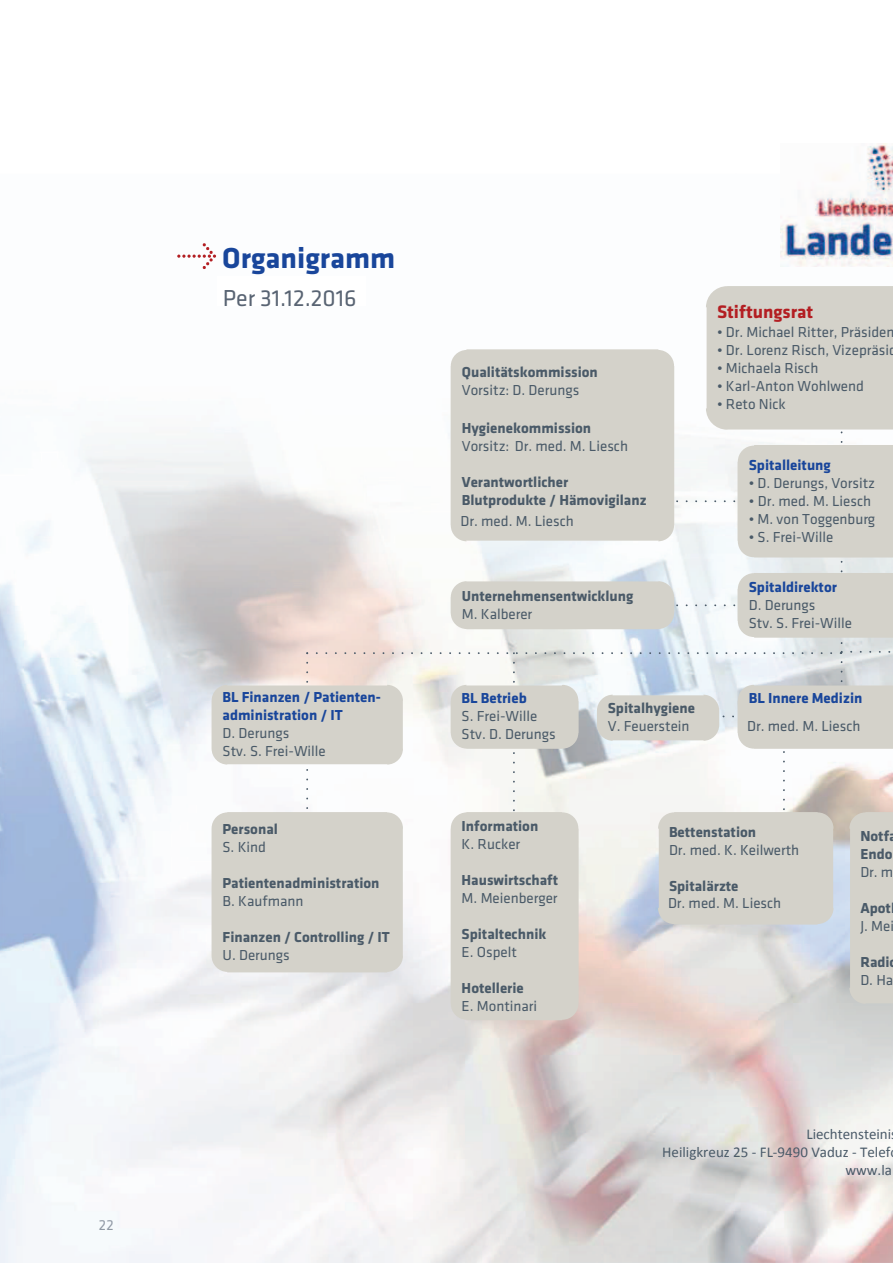
<style>
.page{position:relative;width:893px;height:1263px;background:#fff}
.page>*{position:absolute;margin:0;border:0;box-sizing:border-box;transform-origin:0 0}
.t1{font:700 30px "Klavika";color:#19469b}
.t2{font:24px "Klavika";color:#596473}
.t3{font:22.5px "Klavika";color:#4a5a68}
.t4{font:700 18.75px "Klavika";color:#b31e22}
.t5{font:15px/18px "Klavika";color:#4a5a68}
.t6{font:700 15px/18px "Klavika";color:#4a5a68}
.t7{font:700 15px/18px "Klavika";color:#19469b}
.t8{font:15px/18px "Calibri";color:#4a5a68;text-align:right}
.t9{font:15px "Klavika";color:#596473}
</style>
<div class="page">
<img style="left:0;top:226px;width:893px;height:1037px">
<svg style="left:100px;top:1220px;width:13px;height:10px"></svg>
<img style="left:781px;top:144px;width:112px;height:123px">
<svg style="left:212px;top:286px;width:681px;height:734px"></svg>
<svg style="left:177px;top:243px;width:39px;height:26px"></svg>
<div style="left:217px;top:276px;width:149px;height:30px;background:#fff"></div>
<p class="t9" style="left:99px;top:1219px;width:16px">22</p>
<h1 class="t1" style="left:222px;top:246px;width:175px">Organigramm</h1>
<h3 class="t3" style="left:222px;top:281px;width:134px">Per 01.01 .2017</h3>
<h2 class="t2" style="left:223px;top:289px;width:135px">Per 31.12.2016</h2>
<p class="t7" style="left:223px;top:690px;width:160px">BL Finanzen / Patienten&shy;administration / IT</p>
<p class="t5" style="left:223px;top:726px;width:105px">D. Derungs<br>Stv. S. Frei-Wille</p>
<p class="t6" style="left:223px;top:821px;width:57px">Personal</p>
<p class="t5" style="left:223px;top:839px;width:45px">S. Kind</p>
<p class="t6" style="left:223px;top:875px;width:159px">Patientenadministration</p>
<p class="t5" style="left:223px;top:893px;width:82px">B. Kaufmann</p>
<p class="t6" style="left:223px;top:929px;width:169px">Finanzen / Controlling / IT</p>
<p class="t5" style="left:223px;top:947px;width:69px">U. Derungs</p>
<p class="t6" style="left:462px;top:364px;width:138px">Qualitätskommission</p>
<p class="t5" style="left:462px;top:382px;width:119px">Vorsitz: D. Derungs</p>
<p class="t6" style="left:462px;top:420px;width:131px">Hygienekommission</p>
<p class="t5" style="left:462px;top:439px;width:168px">Vorsitz: Dr. med. M. Liesch</p>
<p class="t6" style="left:462px;top:475px;width:186px">Verantwortlicher<br>Blutprodukte / Hämovigilanz</p>
<p class="t5" style="left:461px;top:513px;width:115px">Dr. med. M. Liesch</p>
<p class="t6" style="left:462px;top:588px;width:173px">Unternehmensentwicklung</p>
<p class="t5" style="left:462px;top:606px;width:72px">M. Kalberer</p>
<p class="t4" style="left:717px;top:305px;width:98px">Stiftungsrat</p>
<p class="t5" style="left:717px;top:325px;width:179px">• Dr. Michael Ritter, Präsiden</p>
<p class="t5" style="left:717px;top:343px;width:181px">• Dr. Lorenz Risch, Vizepräsid</p>
<p class="t5" style="left:717px;top:361px;width:103px">• Michaela Risch</p>
<p class="t5" style="left:717px;top:379px;width:148px">• Karl-Anton Wohlwend</p>
<p class="t5" style="left:717px;top:396px;width:70px">• Reto Nick</p>
<p class="t7" style="left:749px;top:457px;width:84px">Spitalleitung</p>
<p class="t5" style="left:749px;top:475px;width:128px">• D. Derungs, Vorsitz</p>
<p class="t5" style="left:749px;top:493px;width:124px">• Dr. med. M. Liesch</p>
<p class="t5" style="left:749px;top:511px;width:128px">• M. von Toggenburg</p>
<p class="t5" style="left:749px;top:529px;width:86px">• S. Frei-Wille</p>
<p class="t7" style="left:749px;top:579px;width:90px">Spitaldirektor</p>
<p class="t5" style="left:749px;top:597px;width:105px">D. Derungs<br>Stv. S. Frei-Wille</p>
<p class="t7" style="left:462px;top:691px;width:67px">BL Betrieb</p>
<p class="t5" style="left:462px;top:709px;width:96px">S. Frei-Wille<br>Stv. D. Derungs</p>
<p class="t6" style="left:608px;top:701px;width:89px">Spitalhygiene</p>
<p class="t5" style="left:608px;top:719px;width:83px">V. Feuerstein</p>
<p class="t7" style="left:749px;top:691px;width:115px">BL Innere Medizin</p>
<p class="t5" style="left:747px;top:719px;width:115px">Dr. med. M. Liesch</p>
<p class="t6" style="left:462px;top:818px;width:78px">Information</p>
<p class="t5" style="left:462px;top:836px;width:60px">K. Rucker</p>
<p class="t6" style="left:462px;top:872px;width:98px">Hauswirtschaft</p>
<p class="t5" style="left:462px;top:890px;width:97px">M. Meienberger</p>
<p class="t6" style="left:462px;top:926px;width:86px">Spitaltechnik</p>
<p class="t5" style="left:462px;top:944px;width:57px">E. Ospelt</p>
<p class="t6" style="left:462px;top:980px;width:64px">Hotellerie</p>
<p class="t5" style="left:462px;top:998px;width:77px">E. Montinari</p>
<p class="t6" style="left:669px;top:824px;width:89px">Bettenstation</p>
<p class="t5" style="left:669px;top:842px;width:132px">Dr. med. K. Keilwerth</p>
<p class="t6" style="left:669px;top:878px;width:71px">Spitalärzte</p>
<p class="t5" style="left:668px;top:895px;width:115px">Dr. med. M. Liesch</p>
<p class="t6" style="left:860px;top:828px;width:38px">Notfa<br>Endo</p>
<p class="t5" style="left:860px;top:864px;width:35px">Dr. m</p>
<p class="t6" style="left:860px;top:900px;width:32px">Apot</p>
<p class="t5" style="left:860px;top:918px;width:35px">J. Mei</p>
<p class="t6" style="left:860px;top:954px;width:31px">Radi</p>
<p class="t5" style="left:860px;top:972px;width:34px">D. Ha</p>
<p class="t8" style="left:662px;top:1126px;width:231px">Liechtensteini<br>Heiligkreuz 25 - FL-9490 Vaduz - Telef www.la</p>
</div>
